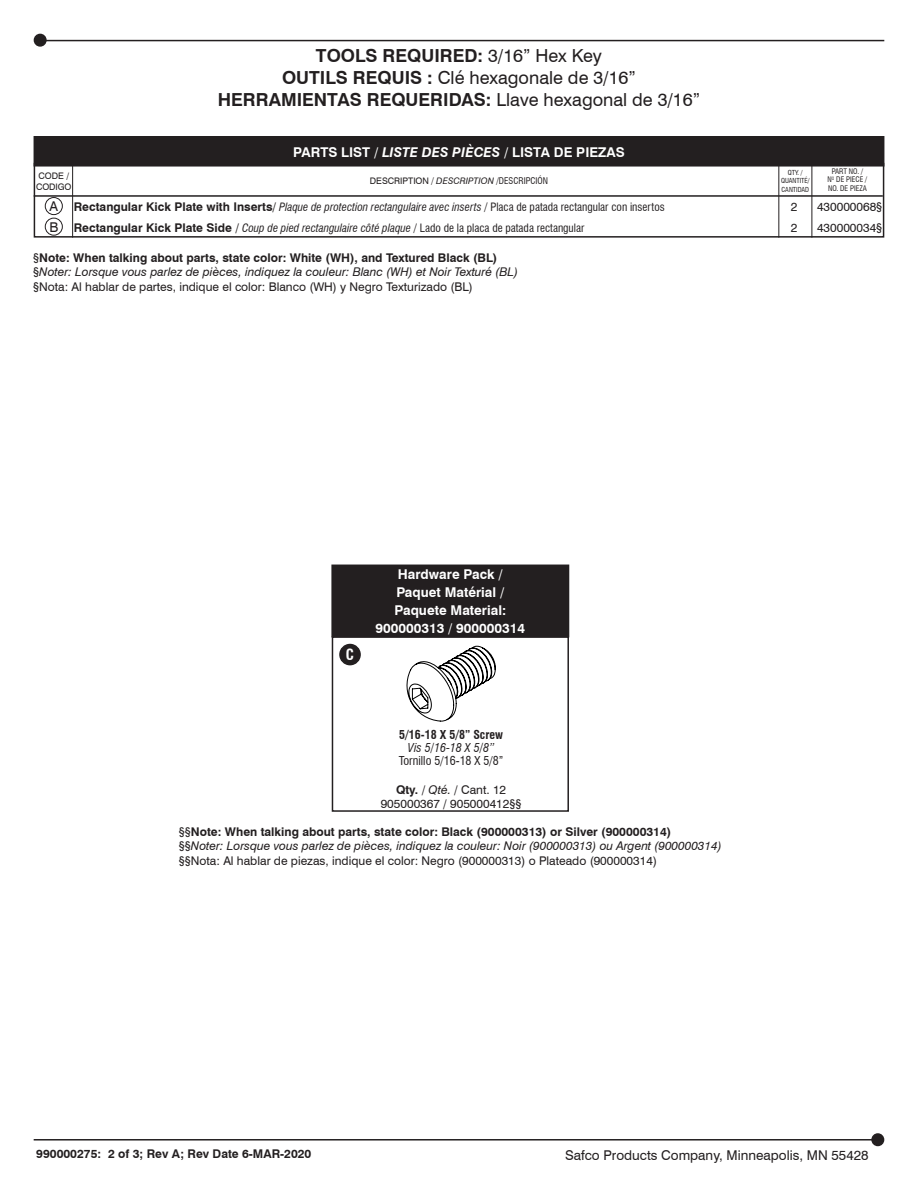
<style>
.page{position:relative;width:918px;height:1188px;background:#fff}
.page>*{position:absolute;margin:0;border:0;box-sizing:border-box;transform-origin:0 0}
.Body_text{font:700 18px "Swiss 721 BT";color:#231f20}
.t1{font:18px "Swiss 721 BT";color:#231f20}
.Subhead_2{font:700 condensed 15px "Swiss 721 BT";color:#fff}
.Subhead_1{font:700 13.5px "Swiss 721 BT";color:#fff}
.t2{font:13.5px "Swiss 721 BT";color:#231f20}
.Subhead_1-2{font:12px "Swiss 721 BT";color:#231f20}
.Comment_Bold{font:700 12px "Swiss 721 BT";color:#231f20}
.t3{font:italic 12px "Swiss 721 BT";color:#231f20}
.Parts_List{font:12px "Swiss 721 BT";color:#231f20}
.Subhead_1-3{font:condensed 12px "Swiss 721 BT";color:#231f20}
.Parts_List-2{font:700 condensed 12px "Swiss 721 BT";color:#231f20}
.Subhead_1-4{font:italic condensed 12px "Swiss 721 BT";color:#231f20}
.Parts_List-3{font:italic condensed 11.25px "Swiss 721 BT";color:#231f20}
.t4{font:condensed 9px "Swiss 721 BT";color:#231f20}
.t5{font:9px/10.8px "Swiss 721 BT";letter-spacing:-.01em;color:#231f20}
.t6{font:condensed 7.5px/8.2px "Swiss 721 BT";color:#231f20;text-align:center}
.t7{font:condensed 6.75px/8.2px "Swiss 721 BT";color:#231f20;text-align:center}
.s1{font-weight:400}
.s2{font-weight:700}
.s3{font-style:italic}
.s4{font-stretch:normal}
.s5{font-style:italic;font-stretch:normal}
.s6{font-style:normal}
.s7{font-weight:700;font-style:normal;font-stretch:normal;font-size:12px}
.s8{font-style:normal;font-stretch:normal;font-size:12px}
</style>
<div class="page">
<hr style="left:34px;top:1139px;width:844px;height:2px;background:#231f20">
<div style="left:872px;top:1134px;width:12px;height:11px;background:#231f20;border-radius:50%"></div>
<div style="left:871px;top:1133px;width:13px;height:13px;border:2px solid #231f20;border-radius:50%"></div>
<hr style="left:34px;top:40px;width:850px;height:1px;background:#231f20">
<div style="left:34px;top:34px;width:12px;height:12px;background:#231f20;border-radius:50%"></div>
<div style="left:34px;top:34px;width:13px;height:13px;border:2px solid #231f20;border-radius:50%"></div>
<div style="left:34px;top:163px;width:850px;height:75px;border:2px solid #231f20"></div>
<hr style="left:34px;top:195px;width:849px;height:2px;background:#231f20">
<div style="left:34px;top:137px;width:850px;height:29px;background:#231f20"></div>
<div style="left:34px;top:136px;width:850px;height:30px;border:1px solid #231f20"></div>
<hr style="left:72px;top:166px;width:1px;height:72px;background:#231f20">
<hr style="left:812px;top:166px;width:1px;height:72px;background:#231f20">
<div style="left:45px;top:197px;width:17px;height:18px;border:1px solid #231f20;border-radius:50%"></div>
<div style="left:45px;top:218px;width:17px;height:17px;border:1px solid #231f20;border-radius:50%"></div>
<hr style="left:779px;top:166px;width:1px;height:72px;background:#231f20">
<div style="left:332px;top:565px;width:237px;height:72px;background:#231f20"></div>
<div style="left:340px;top:645px;width:20px;height:20px;background:#231f20;border-radius:50%"></div>
<div style="left:339px;top:644px;width:22px;height:21px;border:2px solid #231f20;border-radius:50%"></div>
<div style="left:332px;top:636px;width:237px;height:176px;border:2px solid #231f20"></div>
<svg style="left:407px;top:646px;width:89px;height:75px"></svg>
<p class="t5" style="left:36px;top:170px;width:37px">CODE /<br>CODIGO</p>
<p class="Body_text" style="left:316px;top:44px;width:288px">TOOLS REQUIRED: <span class="s1">3/16” Hex Key</span></p>
<p class="t1" style="left:282px;top:65px;width:355px"><span class="s2">OUTILS REQUIS :</span> Clé hexagonale de 3/16”</p>
<p class="Body_text" style="left:218px;top:87px;width:484px">HERRAMIENTAS REQUERIDAS: <span class="s1">Llave hexagonal de 3/16”</span></p>
<p class="Subhead_1" style="left:293px;top:143px;width:333px">PARTS LIST / <span class="s3">LISTE DES PIÈCES</span> / LISTA DE PIEZAS</p>
<p class="t4" style="left:370px;top:176px;width:180px"><span class="s4">DESCRIPTION</span> / <span class="s5">DESCRIPTION</span> /DESCRIPCIÓN</p>
<p class="t7" style="left:781px;top:169px;width:30px">QTY. /<br>QUANTITÉ/<br>CANTIDAD</p>
<p class="t6" style="left:828px;top:167px;width:41px">PART NO. /<br>N<sup>O</sup> DE PIECE /<br>NO. DE PIEZA</p>
<p class="t2" style="left:50px;top:197px;width:10px">A</p>
<p class="t2" style="left:49px;top:218px;width:10px">B</p>
<p class="Comment_Bold" style="left:33px;top:249px;width:466px"><span class="s1">§</span>Note: When talking about parts, state color: White (WH), and Textured Black (BL)</p>
<p class="t3" style="left:33px;top:264px;width:486px"><span class="s6">§</span>Noter: Lorsque vous parlez de pièces, indiquez la couleur: Blanc (WH) et Noir Texturé (BL)</p>
<p class="Subhead_1-2" style="left:33px;top:278px;width:441px">§Nota: Al hablar de partes, indique el color: Blanco (WH) y Negro Texturizado (BL)</p>
<p class="Parts_List-3" style="left:74px;top:200px;width:593px"><span class="s7">Rectangular Kick Plate with Inserts</span><span class="s8">/</span> Plaque de protection rectangulaire avec inserts / <span class="s6">Placa de patada rectangular con insertos</span></p>
<p class="Parts_List" style="left:791px;top:198px;width:8px">2</p>
<p class="Parts_List" style="left:817px;top:198px;width:67px">430000068§</p>
<p class="Parts_List-3" style="left:74px;top:221px;width:512px"><span class="s7">Rectangular Kick Plate Side</span> <span class="s8">/</span> Coup de pied rectangulaire côté plaque / <span class="s6">Lado de la placa de patada rectangular</span></p>
<p class="Parts_List" style="left:791px;top:219px;width:8px">2</p>
<p class="Parts_List" style="left:817px;top:219px;width:67px">430000034§</p>
<p class="Subhead_2" style="left:346px;top:646px;width:10px">C</p>
<p class="Subhead_1" style="left:398px;top:564px;width:106px">Hardware Pack /</p>
<p class="Subhead_1" style="left:396px;top:582px;width:110px">Paquet Matérial /</p>
<p class="Subhead_1" style="left:394px;top:600px;width:113px">Paquete Material:</p>
<p class="Subhead_1" style="left:376px;top:618px;width:151px">900000313 / 900000314</p>
<p class="Parts_List-2" style="left:399px;top:728px;width:105px">5/16-18 X 5/8” Screw</p>
<p class="Subhead_1-4" style="left:408px;top:740px;width:88px">Vis 5/16-18 X 5/8”</p>
<p class="Subhead_1-3" style="left:399px;top:753px;width:106px">Tornillo 5/16-18 X 5/8”</p>
<p class="Subhead_1-2" style="left:396px;top:781px;width:112px"><span class="s2">Qty.</span> / <span class="s3">Qté.</span> / Cant. 12</p>
<p class="Subhead_1-2" style="left:381px;top:795px;width:142px">905000367 / 905000412§§</p>
<p class="Comment_Bold" style="left:179px;top:823px;width:494px"><span class="s1">§§</span>Note: When talking about parts, state color: Black (900000313) or Silver (900000314)</p>
<p class="t3" style="left:179px;top:838px;width:544px"><span class="s6">§§</span>Noter: Lorsque vous parlez de pièces, indiquez la couleur: Noir (900000313) ou Argent (900000314)</p>
<p class="Subhead_1-2" style="left:179px;top:852px;width:480px">§§Nota: Al hablar de piezas, indique el color: Negro (900000313) o Plateado (900000314)</p>
<p class="Comment_Bold" style="left:36px;top:1146px;width:277px">990000275: 2 of 3; Rev A; Rev Date 6-MAR-2020</p>
<p class="t2" style="left:565px;top:1146px;width:305px">Safco Products Company, Minneapolis, MN 55428</p>
</div>
